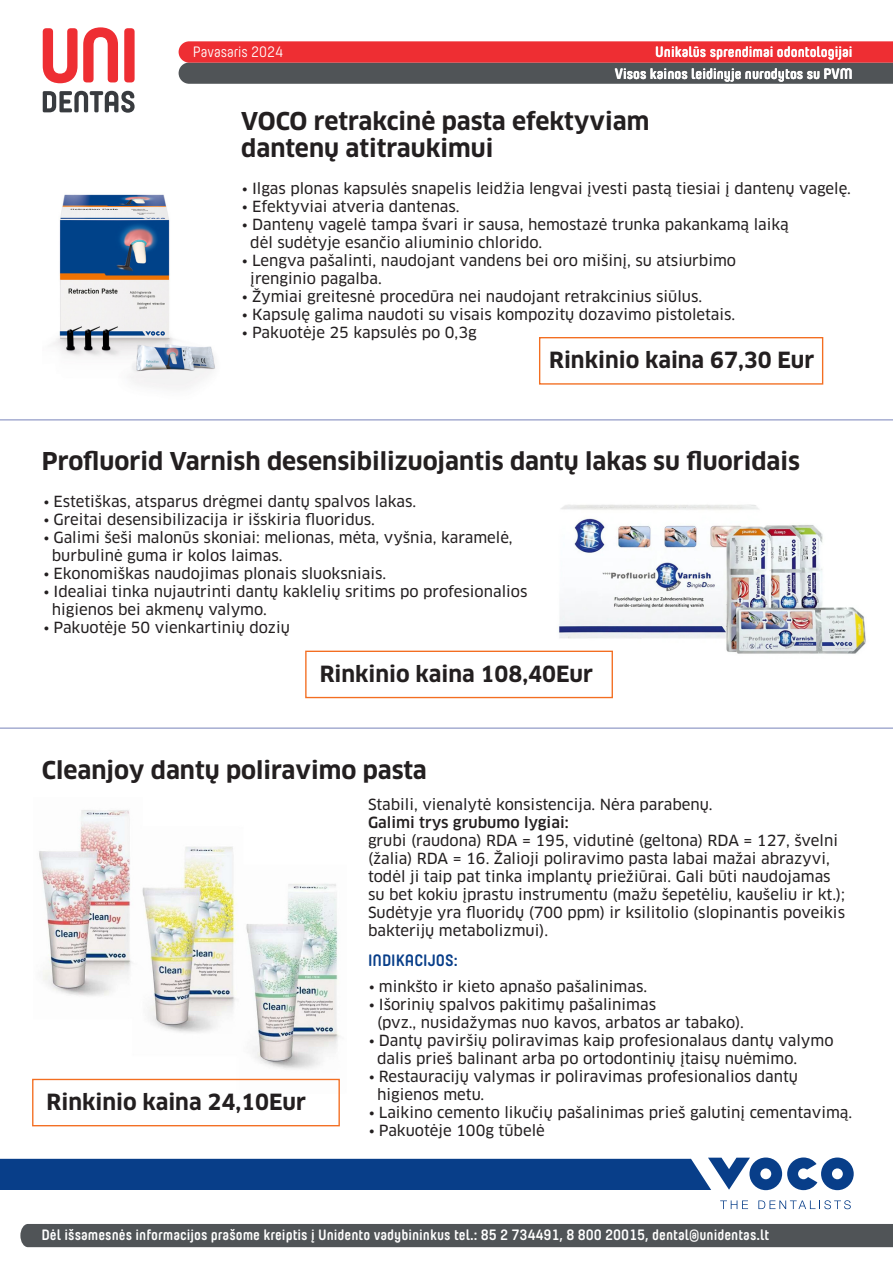
<style>
.page{position:relative;width:893px;height:1263px;background:#fff}
.page>*{position:absolute;margin:0;border:0;box-sizing:border-box;transform-origin:0 0}
.t1{font:700 24px "Clan Pro";color:#231f20}
.t2{font:700 21.75px "Clan Pro";color:#231f20}
.t3{font:700 16.5px "Yummo";color:#083e89}
.t4{font:15px/18px "Clan Pro News";color:#231f20}
.t5{font:700 15px "Yummo";color:#fff}
.t6{font:500 15px "Clan Pro";color:#231f20}
.t7{font:15px "Yummo";color:#fff}
.s1{font-family:"Yummo"}
</style>
<div class="page">
<svg style="left:179px;top:41px;width:714px;height:43px;background:#a14549"></svg>
<svg style="left:43px;top:27px;width:92px;height:56px"></svg>
<svg style="left:43px;top:91px;width:92px;height:22px"></svg>
<div style="left:20px;top:1224px;width:873px;height:23px;background:#505457"></div>
<img style="left:33px;top:810px;width:307px;height:269px">
<svg style="left:720px;top:1200px;width:28px;height:9px"></svg>
<svg style="left:758px;top:1200px;width:93px;height:9px"></svg>
<svg style="left:0;top:1157px;width:854px;height:33px;background:#275698"></svg>
<img style="left:53px;top:194px;width:163px;height:194px">
<div style="left:539px;top:337px;width:284px;height:48px;border:1px solid #f36e21"></div>
<hr style="left:0;top:419px;width:893px;height:2px;background:#a5add1">
<img style="left:539px;top:504px;width:327px;height:150px">
<div style="left:305px;top:651px;width:308px;height:47px;border:1px solid #f36e21"></div>
<hr style="left:0;top:727px;width:893px;height:2px;background:#a5add1">
<div style="left:32px;top:1079px;width:308px;height:47px;border:1px solid #f36e21"></div>
<p class="t7" style="left:193px;top:41px;width:92px">Pavasaris 2024</p>
<p class="t5" style="left:655px;top:38px;width:199px">Unikalūs sprendimai odontologijai</p>
<p class="t5" style="left:615px;top:60px;width:239px">Visos kainos leidinyje nurodytos su PVM</p>
<p class="t1" style="left:241px;top:107px;width:410px">VOCO retrakcinė pasta efektyviam</p>
<p class="t1" style="left:241px;top:134px;width:254px">dantenų atitraukimui</p>
<p class="t4" style="left:241px;top:179px;width:611px"><span class="s1">•</span> Ilgas plonas kapsulės snapelis leidžia lengvai įvesti pastą tiesiai į dantenų vagelę.</p>
<p class="t4" style="left:241px;top:197px;width:220px"><span class="s1">•</span> Efektyviai atveria dantenas.</p>
<p class="t4" style="left:241px;top:215px;width:549px"><span class="s1">•</span> Dantenų vagelė tampa švari ir sausa, hemostazė trunka pakankamą laiką</p>
<p class="t4" style="left:250px;top:233px;width:293px">dėl sudėtyje esančio aliuminio chlorido.</p>
<p class="t4" style="left:241px;top:251px;width:496px"><span class="s1">•</span> Lengva pašalinti, naudojant vandens bei oro mišinį, su atsiurbimo</p>
<p class="t4" style="left:250px;top:269px;width:133px">įrenginio pagalba.</p>
<p class="t4" style="left:241px;top:287px;width:462px"><span class="s1">•</span> Žymiai greitesnė procedūra nei naudojant retrakcinius siūlus.</p>
<p class="t4" style="left:241px;top:305px;width:495px"><span class="s1">•</span> Kapsulę galima naudoti su visais kompozitų dozavimo pistoletais.</p>
<p class="t4" style="left:241px;top:323px;width:237px"><span class="s1">•</span> Pakuotėje 25 kapsulės po 0,3g</p>
<p class="t2" style="left:549px;top:348px;width:267px">Rinkinio kaina 67,30 Eur</p>
<p class="t1" style="left:42px;top:447px;width:760px">Profluorid Varnish desensibilizuojantis dantų lakas su fluoridais</p>
<p class="t4" style="left:43px;top:493px;width:375px"><span class="s1">•</span> Estetiškas, atsparus drėgmei dantų spalvos lakas.</p>
<p class="t4" style="left:43px;top:511px;width:334px"><span class="s1">•</span> Greitai desensibilizacija ir išskiria fluoridus.</p>
<p class="t4" style="left:43px;top:529px;width:471px"><span class="s1">•</span> Galimi šeši malonūs skoniai: melionas, mėta, vyšnia, karamelė,</p>
<p class="t4" style="left:52px;top:547px;width:232px">burbulinė guma ir kolos laimas.</p>
<p class="t4" style="left:43px;top:565px;width:345px"><span class="s1">•</span> Ekonomiškas naudojimas plonais sluoksniais.</p>
<p class="t4" style="left:43px;top:583px;width:486px"><span class="s1">•</span> Idealiai tinka nujautrinti dantų kaklelių sritims po profesionalios</p>
<p class="t4" style="left:52px;top:601px;width:217px">higienos bei akmenų valymo.</p>
<p class="t4" style="left:43px;top:619px;width:249px"><span class="s1">•</span> Pakuotėje 50 vienkartinių dozių</p>
<p class="t2" style="left:320px;top:661px;width:275px">Rinkinio kaina 108,40Eur</p>
<p class="t1" style="left:42px;top:756px;width:387px">Cleanjoy dantų poliravimo pasta</p>
<p class="t2" style="left:47px;top:1089px;width:261px">Rinkinio kaina 24,10Eur</p>
<p class="t4" style="left:368px;top:796px;width:346px">Stabili, vienalytė konsistencija. Nėra parabenų.</p>
<p class="t6" style="left:368px;top:814px;width:202px">Galimi trys grubumo lygiai:</p>
<p class="t4" style="left:368px;top:832px;width:478px">grubi (raudona) RDA = 195, vidutinė (geltona) RDA = 127, švelni (žalia) RDA = 16. Žalioji poliravimo pasta labai mažai abrazyvi, todėl ji taip pat tinka implantų priežiūrai. Gali būti naudojamas su bet kokiu įprastu instrumentu (mažu šepetėliu, kaušeliu ir kt.);</p>
<p class="t4" style="left:368px;top:904px;width:478px">Sudėtyje yra fluoridų (700 ppm) ir ksilitolio (slopinantis poveikis bakterijų metabolizmui).</p>
<p class="t3" style="left:368px;top:946px;width:91px">INDIKACIJOS:</p>
<p class="t4" style="left:368px;top:977px;width:281px"><span class="s1">•</span> minkšto ir kieto apnašo pašalinimas.</p>
<p class="t4" style="left:368px;top:995px;width:290px"><span class="s1">•</span> Išorinių spalvos pakitimų pašalinimas</p>
<p class="t4" style="left:377px;top:1013px;width:369px">(pvz., nusidažymas nuo kavos, arbatos ar tabako).</p>
<p class="t4" style="left:368px;top:1031px;width:467px"><span class="s1">•</span> Dantų paviršių poliravimas kaip profesionalaus dantų valymo</p>
<p class="t4" style="left:377px;top:1049px;width:422px">dalis prieš balinant arba po ortodontinių įtaisų nuėmimo.</p>
<p class="t4" style="left:368px;top:1067px;width:432px"><span class="s1">•</span> Restauracijų valymas ir poliravimas profesionalios dantų</p>
<p class="t4" style="left:377px;top:1085px;width:109px">higienos metu.</p>
<p class="t4" style="left:368px;top:1103px;width:486px"><span class="s1">•</span> Laikino cemento likučių pašalinimas prieš galutinį cementavimą.</p>
<p class="t4" style="left:368px;top:1121px;width:178px"><span class="s1">•</span> Pakuotėje 100g tūbelė</p>
<p class="t5" style="left:42px;top:1221px;width:729px">Dėl išsamesnės informacijos prašome kreiptis į Unidento vadybininkus tel.: 85 2 734491, 8 800 20015, dental@unidentas.lt</p>
</div>
